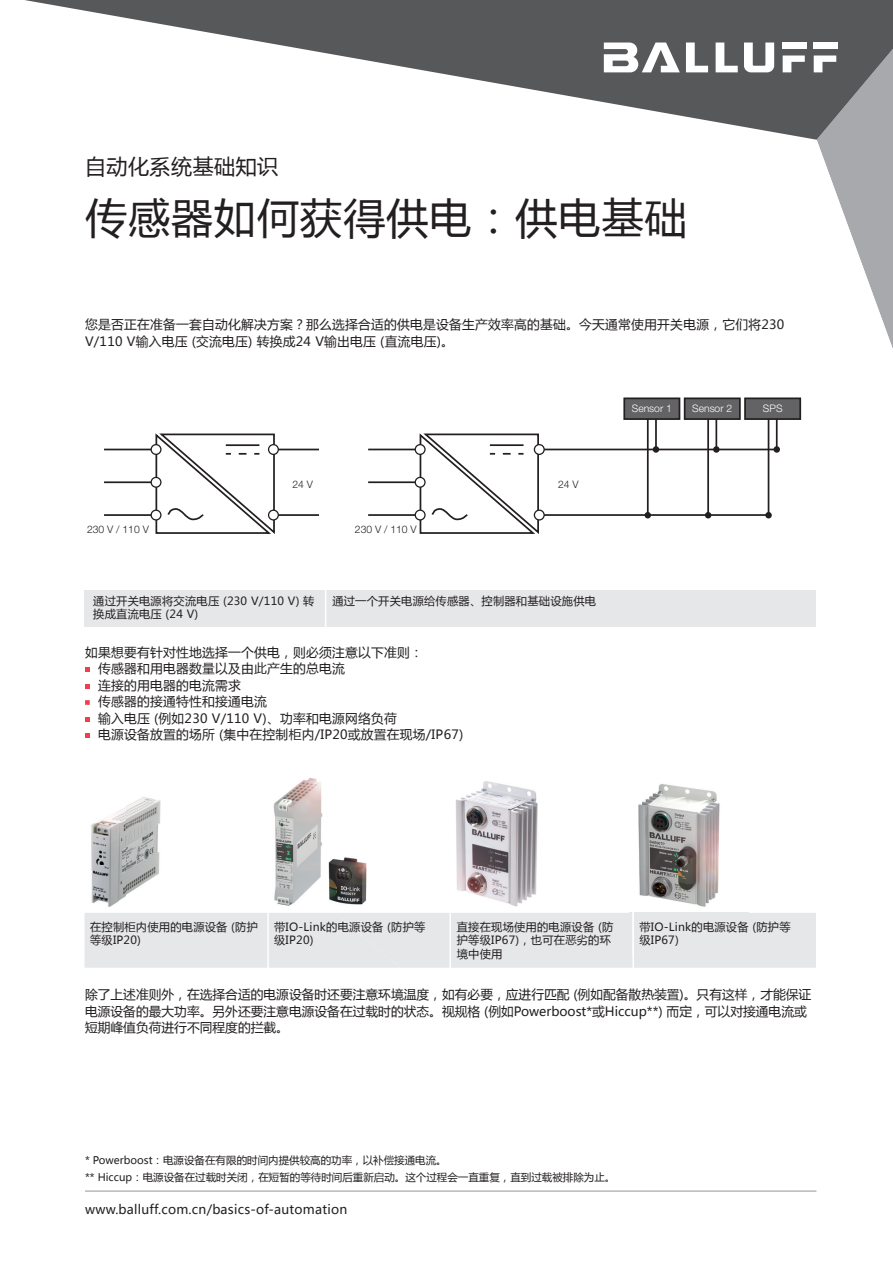
<style>
.page{position:relative;width:893px;height:1263px;background:#fff}
.page>*{position:absolute;margin:0;border:0;box-sizing:border-box;transform-origin:0 0}
.t1{font:42px "Microsoft Ya Hei";letter-spacing:.025em;color:#231f20}
.t2{font:21px "Microsoft Ya Hei";letter-spacing:.025em;color:#231f20}
.t3{font:12.75px/16.5px "Microsoft Ya Hei";letter-spacing:.02em;color:#231f20}
.t4{font:12.75px/16.5px "Microsoft Ya Hei";color:#231f20}
.t5{font:11.25px/13.5px "Microsoft Ya Hei";letter-spacing:.02em;color:#231f20}
.t6{font:10.5px/16.5px "Microsoft Ya Hei";color:#231f20}
.t7{font:300 10.35px "Helvetica Neue LT Pro";color:#231f20}
.t8{font:300 10.35px "Helvetica Neue LT Pro";color:#fff}
</style>
<div class="page">
<svg style="left:25px;top:0;width:868px;height:140px"></svg>
<svg style="left:604px;top:43px;width:76px;height:29px"></svg>
<svg style="left:686px;top:43px;width:22px;height:29px"></svg>
<svg style="left:716px;top:43px;width:22px;height:29px"></svg>
<svg style="left:744px;top:43px;width:30px;height:29px"></svg>
<svg style="left:783px;top:56px;width:22px;height:16px"></svg>
<div style="left:783px;top:43px;width:24px;height:6px;background:#fff"></div>
<svg style="left:814px;top:49px;width:79px;height:300px"></svg>
<div style="left:814px;top:43px;width:24px;height:6px;background:#fff"></div>
<img style="left:328px;top:857px;width:39px;height:48px">
<img style="left:630px;top:784px;width:118px;height:129px">
<svg style="left:85px;top:667px;width:5px;height:5px"></svg>
<svg style="left:85px;top:684px;width:5px;height:4px"></svg>
<svg style="left:85px;top:700px;width:5px;height:5px"></svg>
<svg style="left:85px;top:717px;width:5px;height:4px"></svg>
<svg style="left:85px;top:733px;width:5px;height:5px"></svg>
<div style="left:85px;top:590px;width:731px;height:36px;background:#e6e7e9"></div>
<div style="left:85px;top:913px;width:731px;height:55px;background:#e6e7e9"></div>
<hr style="left:632px;top:794px;width:2px;height:163px;background:#fff">
<hr style="left:267px;top:907px;width:2px;height:70px;background:#fff">
<hr style="left:449px;top:907px;width:2px;height:70px;background:#fff">
<hr style="left:632px;top:907px;width:2px;height:70px;background:#fff">
<hr style="left:325px;top:478px;width:1px;height:162px;background:#fff">
<hr style="left:273px;top:449px;width:46px;height:1px;background:#231f20">
<hr style="left:273px;top:514px;width:46px;height:2px;background:#231f20">
<svg style="left:104px;top:433px;width:175px;height:101px"></svg>
<hr style="left:539px;top:449px;width:238px;height:1px;background:#231f20">
<hr style="left:539px;top:514px;width:229px;height:2px;background:#231f20">
<svg style="left:368px;top:433px;width:177px;height:101px"></svg>
<svg style="left:623px;top:397px;width:58px;height:119px"></svg>
<div style="left:644px;top:512px;width:7px;height:6px;background:#231f20;border-radius:50%"></div>
<hr style="left:655px;top:419px;width:2px;height:31px;background:#231f20">
<div style="left:653px;top:446px;width:6px;height:7px;background:#231f20;border-radius:50%"></div>
<div style="left:684px;top:397px;width:57px;height:23px;background:#636366;border:2px solid #231f20"></div>
<div style="left:744px;top:397px;width:57px;height:23px;background:#636366;border:2px solid #231f20"></div>
<hr style="left:768px;top:419px;width:1px;height:96px;background:#231f20">
<div style="left:765px;top:512px;width:7px;height:6px;background:#231f20;border-radius:50%"></div>
<hr style="left:776px;top:419px;width:2px;height:31px;background:#231f20">
<div style="left:773px;top:446px;width:7px;height:7px;background:#231f20;border-radius:50%"></div>
<hr style="left:707px;top:419px;width:2px;height:96px;background:#231f20">
<svg style="left:705px;top:512px;width:6px;height:6px"></svg>
<hr style="left:715px;top:419px;width:2px;height:31px;background:#231f20">
<div style="left:713px;top:446px;width:7px;height:7px;background:#231f20;border-radius:50%"></div>
<img style="left:91px;top:797px;width:70px;height:110px">
<img style="left:456px;top:781px;width:82px;height:126px">
<img style="left:273px;top:778px;width:50px;height:128px">
<hr style="left:85px;top:1191px;width:731px;height:1px;background:#939598">
<h2 class="t2" style="left:85px;top:152px;width:195px">自动化系统基础知识</h2>
<h1 class="t1" style="left:85px;top:190px;width:603px">传感器如何获得供电：供电基础</h1>
<p class="t3" style="left:85px;top:316px;width:701px">您是否正在准备一套自动化解决方案？那么选择合适的供电是设备生产效率高的基础。今天通常使用开关电源，它们将230<br>V/110 V输入电压 (交流电压) 转换成24 V输出电压 (直流电压)。</p>
<p class="t7" style="left:87px;top:523px;width:63px">230 V / 110 V</p>
<p class="t7" style="left:292px;top:478px;width:22px">24 V</p>
<p class="t7" style="left:355px;top:523px;width:63px">230 V / 110 V</p>
<p class="t7" style="left:558px;top:477px;width:22px">24 V</p>
<p class="t5" style="left:93px;top:593px;width:223px">通过开关电源将交流电压 (230 V/110 V) 转换成直流电压 (24 V)</p>
<p class="t5" style="left:332px;top:593px;width:265px">通过一个开关电源给传感器、控制器和基础设施供电</p>
<p class="t3" style="left:98px;top:644px;width:367px;text-indent:-13px">如果想要有针对性地选择一个供电，则必须注意以下准则：<br>传感器和用电器数量以及由此产生的总电流<br>连接的用电器的电流需求<br>传感器的接通特性和接通电流<br>输入电压 (例如230 V/110 V)、功率和电源网络负荷<br>电源设备放置的场所 (集中在控制柜内/IP20或放置在现场/IP67)</p>
<p class="t8" style="left:632px;top:402px;width:42px">Sensor 1</p>
<p class="t8" style="left:692px;top:402px;width:42px">Sensor 2</p>
<p class="t8" style="left:763px;top:402px;width:21px">SPS</p>
<p class="t5" style="left:90px;top:919px;width:169px">在控制柜内使用的电源设备 (防护等级IP20)</p>
<p class="t5" style="left:457px;top:919px;width:158px">直接在现场使用的电源设备 (防护等级IP67)，也可在恶劣的环境中使用</p>
<p class="t5" style="left:639px;top:919px;width:153px">带IO-Link的电源设备 (防护等级IP67)</p>
<p class="t5" style="left:274px;top:919px;width:153px">带IO-Link的电源设备 (防护等级IP20)</p>
<p class="t4" style="left:85px;top:986px;width:728px">除了上述准则外，在选择合适的电源设备时还要注意环境温度，如有必要，应进行匹配 (例如配备散热装置)。只有这样，才能保证电源设备的最大功率。另外还要注意电源设备在过载时的状态。视规格 (例如Powerboost*或Hiccup**) 而定，可以对接通电流或短期峰值负荷进行不同程度的拦截。</p>
<p class="t6" style="left:85px;top:1152px;width:532px">* Powerboost：电源设备在有限的时间内提供较高的功率，以补偿接通电流。<br>** Hiccup：电源设备在过载时关闭，在短暂的等待时间后重新启动。这个过程会一直重复，直到过载被排除为止。</p>
<p class="t3" style="left:85px;top:1200px;width:264px">www.balluff.com.cn/basics-of-automation</p>
</div>
